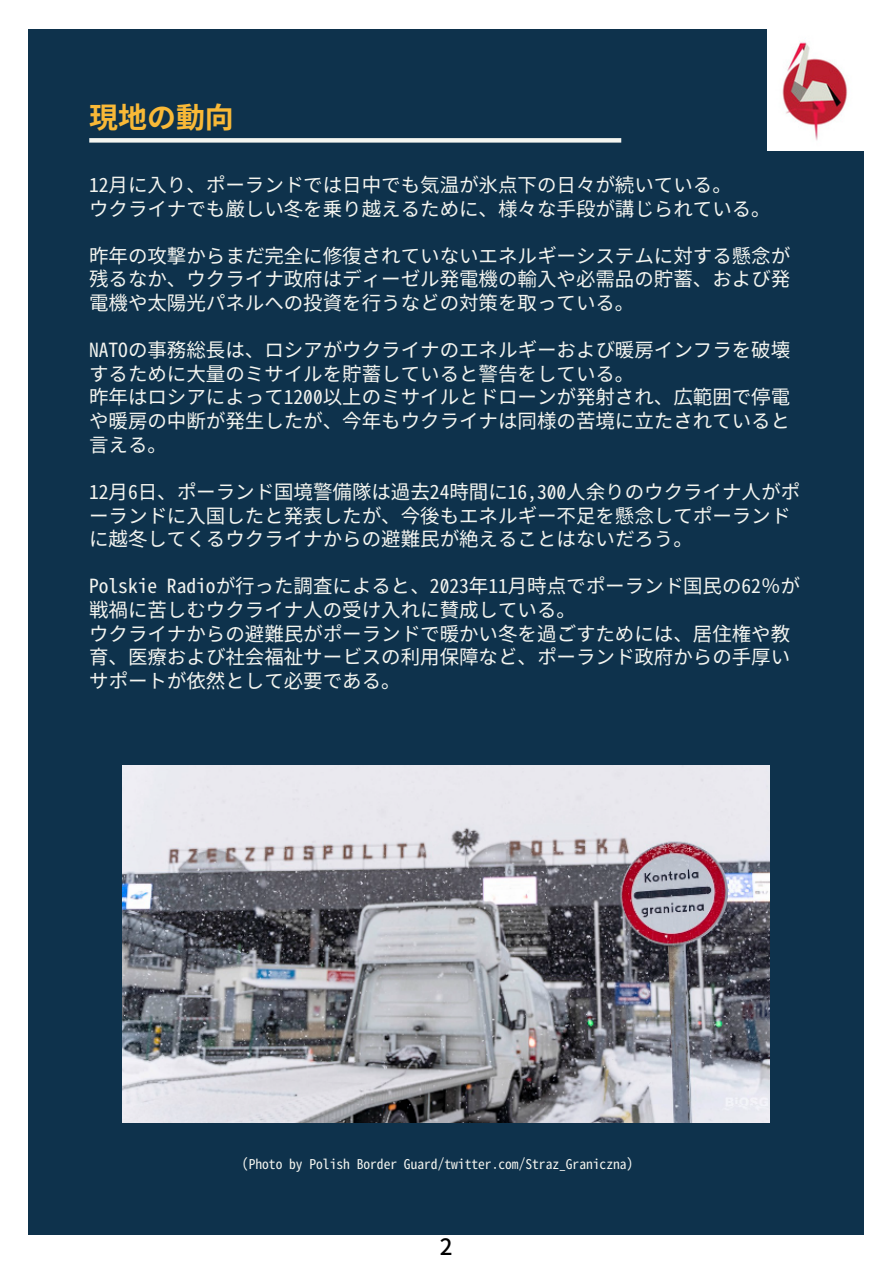
<style>
.page{position:relative;width:893px;height:1264px;background:#fff}
.page>*{position:absolute;margin:0;border:0;box-sizing:border-box;transform-origin:0 0}
.t1{font:28.95px "Gen Ei Gothic M B";color:#f9b937}
.t2{font:500 22.5px "Noto Sans JP";color:#000}
.t3{font:19.5px/23.5px "Gen Ei Gothic M R";color:#f4f5f0;text-align:justify}
.t4{font:13.5px "Gen Ei Gothic M R";color:#f4f5f0}
</style>
<div class="page">
<div style="left:28px;top:29px;width:835px;height:1205px;background:#0e324c"></div>
<img style="left:767px;top:29px;width:96px;height:121px">
<div style="left:89px;top:138px;width:532px;height:5px;background:#f4f5f0"></div>
<img style="left:123px;top:765px;width:646px;height:357px">
<p class="t1" style="left:89px;top:99px;width:146px">現地の動向</p>
<p class="t3" style="left:89px;top:174px;width:644px">12月に入り、ポーランドでは日中でも気温が氷点下の日々が続いている。</p>
<p class="t3" style="left:89px;top:198px;width:683px">ウクライナでも厳しい冬を乗り越えるために、様々な手段が講じられている。</p>
<p class="t3" style="left:89px;top:245px;width:702px">昨年の攻撃からまだ完全に修復されていないエネルギーシステムに対する懸念が残るなか、ウクライナ政府はディーゼル発電機の輸入や必需品の貯蓄、および発電機や太陽光パネルへの投資を行うなどの対策を取っている。</p>
<p class="t3" style="left:89px;top:339px;width:702px">NATOの事務総長は、ロシアがウクライナのエネルギーおよび暖房インフラを破壊するために大量のミサイルを貯蓄していると警告をしている。</p>
<p class="t3" style="left:89px;top:386px;width:702px">昨年はロシアによって1200以上のミサイルとドローンが発射され、広範囲で停電や暖房の中断が発生したが、今年もウクライナは同様の苦境に立たされていると言える。</p>
<p class="t3" style="left:89px;top:481px;width:712px;text-align:left">12月6日、ポーランド国境警備隊は過去24時間に16,300人余りのウクライナ人がポーランドに入国したと発表したが、今後もエネルギー不足を懸念してポーランドに越冬してくるウクライナからの避難民が絶えることはないだろう。</p>
<p class="t3" style="left:89px;top:575px;width:712px">Polskie Radioが行った調査によると、2023年11月時点でポーランド国民の62％が戦禍に苦しむウクライナ人の受け入れに賛成している。</p>
<p class="t3" style="left:89px;top:622px;width:702px">ウクライナからの避難民がポーランドで暖かい冬を過ごすためには、居住権や教育、医療および社会福祉サービスの利用保障など、ポーランド政府からの手厚いサポートが依然として必要である。</p>
<p class="t4" style="left:242px;top:1155px;width:393px">(Photo by Polish Border Guard/twitter.com/Straz_Graniczna)</p>
<p class="t2" style="left:439px;top:1228px;width:14px">2</p>
</div>
